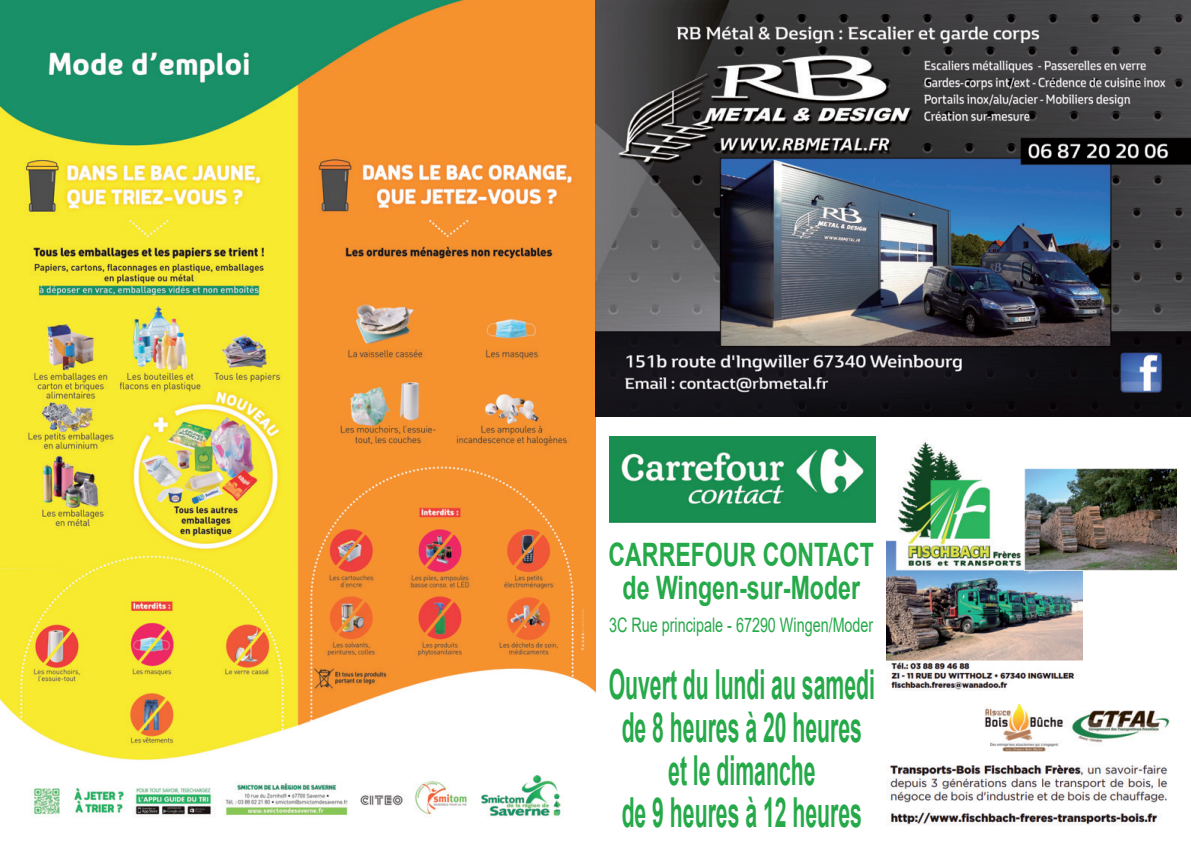
<style>
.page{position:relative;width:1191px;height:842px;background:#fff}
.page>*{position:absolute;margin:0;border:0;box-sizing:border-box;transform-origin:0 0}
.t1{font:700 41.4px/42.7px "Arial";color:#25a949;text-align:center;scale:.51 1}
.t2{font:700 32.3px/33.3px "Arial";color:#25a949;text-align:center;scale:.72 1}
.t3{font:20px "Arial";color:#25a949;scale:.72 1}
</style>
<div class="page">
<img style="left:0;top:0;width:595px;height:817px">
<img style="left:609px;top:436px;width:266px;height:86px">
<img style="left:886px;top:442px;width:196px;height:249px">
<img style="left:984px;top:704px;width:186px;height:47px">
<img style="left:1024px;top:468px;width:152px;height:103px">
<img style="left:888px;top:764px;width:280px;height:62px">
<img style="left:595px;top:0;width:596px;height:417px">
<p class="t2" style="left:608px;top:541px;width:370px">CARREFOUR CONTACT de Wingen-sur-Moder</p>
<p class="t3" style="left:609px;top:618px;width:368px">3C Rue principale - 67290 Wingen/Moder</p>
<p class="t1" style="left:609px;top:667px;width:523px">Ouvert du lundi au samedi de 8 heures à 20 heures et le dimanche<br>de 9 heures à 12 heures</p>
</div>
